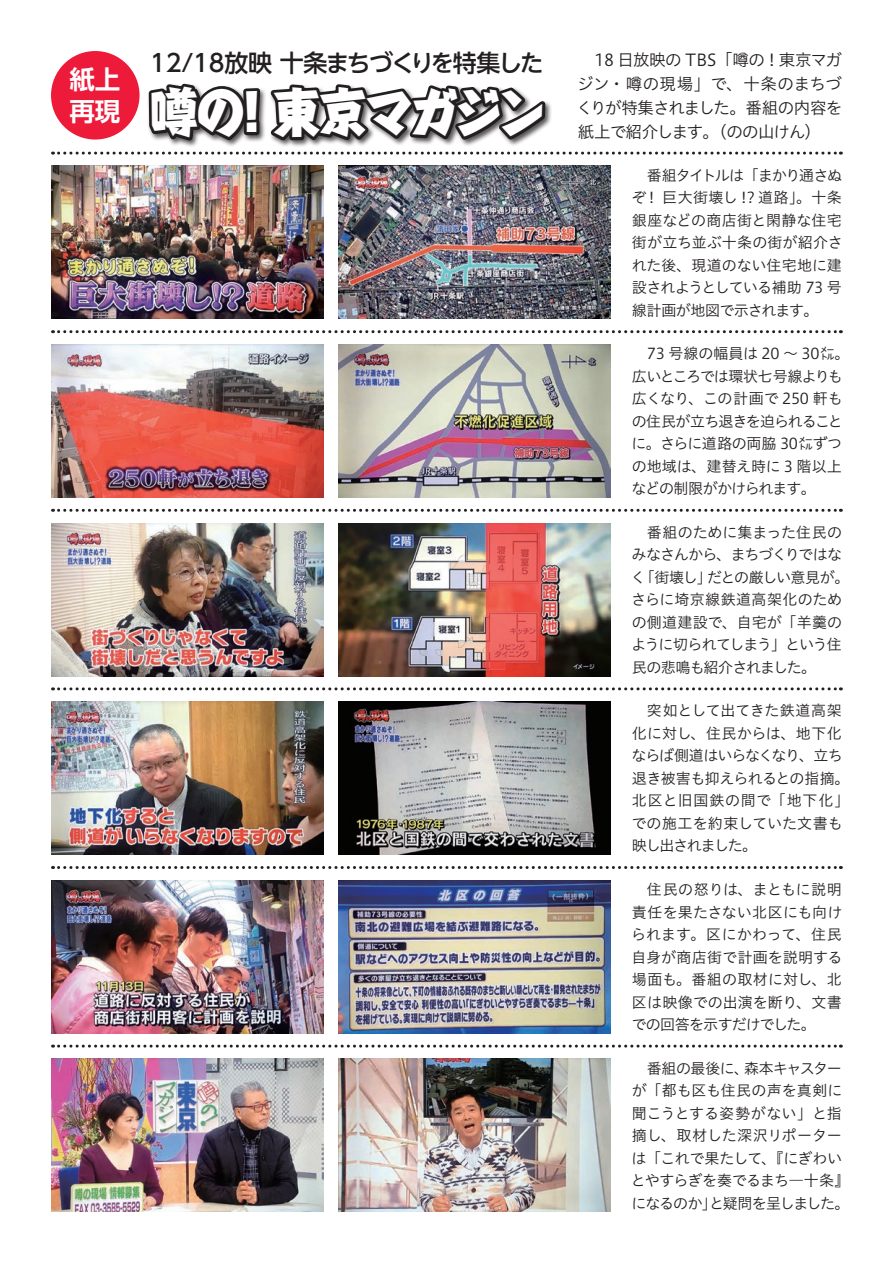
<style>
.page{position:relative;width:893px;height:1263px;background:#fff}
.page>*{position:absolute;margin:0;border:0;box-sizing:border-box;transform-origin:0 0}
.t1{font:800 52.5px "Harucraft Std";letter-spacing:-.04em;color:#fff;scale:.91 1}
.t2{font:700 25.5px "UD Shin Go NT Pro De";color:#fff}
.t3{font:500 24px "UD Shin Go NT Pro";letter-spacing:-.065em;color:#231f20}
.t4{font:16.5px/24px "Hiragino UD Sans Std N W3";letter-spacing:-.035em;color:#231f20;text-align:justify}
.t5{font:15px/22.5px "Hiragino UD Sans Std N W3";letter-spacing:-.02em;color:#231f20}
.t6{font:15px/22.5px "Hiragino UD Sans Std N W3";letter-spacing:-.06em;color:#231f20}
.t7{font:15px "Hiragino UD Sans Std N W3";letter-spacing:-.065em;color:#231f20}
.t8{font:15px "Hiragino UD Sans Std N W3";color:#231f20}
.t9{font:15px "Hiragino UD Sans Std N W3";letter-spacing:-.09em;color:#231f20}
</style>
<div class="page">
<img style="left:51px;top:166px;width:272px;height:153px">
<img style="left:51px;top:344px;width:272px;height:153px">
<img style="left:51px;top:523px;width:272px;height:153px">
<img style="left:51px;top:702px;width:272px;height:153px">
<img style="left:51px;top:880px;width:272px;height:153px">
<img style="left:51px;top:1059px;width:272px;height:153px">
<img style="left:339px;top:166px;width:272px;height:153px">
<img style="left:339px;top:344px;width:272px;height:153px">
<img style="left:339px;top:523px;width:272px;height:153px">
<img style="left:339px;top:702px;width:272px;height:153px">
<img style="left:339px;top:880px;width:272px;height:153px">
<img style="left:339px;top:1059px;width:272px;height:153px">
<div style="left:51px;top:51px;width:89px;height:89px;background:#ed1a3a;border-radius:50%"></div>
<svg style="left:53px;top:330px;width:788px;height:3px"></svg>
<svg style="left:53px;top:509px;width:788px;height:3px"></svg>
<svg style="left:53px;top:687px;width:788px;height:3px"></svg>
<svg style="left:53px;top:866px;width:788px;height:3px"></svg>
<svg style="left:53px;top:1044px;width:788px;height:3px"></svg>
<svg style="left:53px;top:80px;width:788px;height:75px"></svg>
<h2 class="t2" style="left:69px;top:59px;width:52px">紙上</h2>
<h2 class="t2" style="left:69px;top:90px;width:52px">再現</h2>
<h3 class="t3" style="left:150px;top:44px;width:395px">12/18放映十条まちづくりを特集した</h3>
<h1 class="t1" style="left:228px;top:72px;width:351px">！東京マガジン</h1>
<h1 class="t1" style="left:150px;top:72px;width:105px">噂の</h1>
<p class="t4" style="left:577px;top:46px;width:267px;text-indent:18px">18 日放映の TBS「噂の ! 東京マガジン・噂の現場」で、十条のまちづくりが特集されました。番組の内容を紙上で紹介します。（のの山けん(</p>
<p class="t6" style="left:644px;top:163px;width:199px">番組タイトルは「まかり通さぬ！巨大街壊し !? 道路」。十条</p>
<p class="t5" style="left:632px;top:185px;width:213px">ぞ<br>銀座などの商店街と閑静な住宅街が立ち並ぶ十条の街が紹介された後、現道のない住宅地に建設されようとしている補助 73 号線計画が地図で示されます。</p>
<p class="t5" style="left:632px;top:341px;width:219px;text-indent:15px">73 号線の幅員は 20 ～ 30㍍。広いところでは環状七号線よりも広くなり、この計画で 250 軒もの住民が立ち退きを迫られることに。さらに道路の両脇 30㍍ずつの地域は、建替え時に 3 階以上などの制限がかけられます。</p>
<p class="t8" style="left:647px;top:521px;width:197px">番組のために集まった住民の</p>
<p class="t7" style="left:631px;top:543px;width:212px">みなさんから、まちづくりではな</p>
<p class="t6" style="left:707px;top:565px;width:144px">だとの厳しい意見が。</p>
<p class="t5" style="left:631px;top:565px;width:213px">「く街壊し」<br>さらに埼京線鉄道高架化のための側道建設で、自宅が「羊羹のように切られてしまう」という住民の悲鳴も紹介されました。</p>
<p class="t5" style="left:631px;top:699px;width:220px;text-indent:16px">突如として出てきた鉄道高架化に対し、住民からは、地下化ならば側道はいらなくなり、立ち退き被害も抑えられるとの指摘。北区と旧国鉄の間で「地下化「での施工を約束していた文書も映し出されました。</p>
<p class="t5" style="left:631px;top:877px;width:213px;text-align:justify;text-indent:16px">住民の怒りは、まともに説明責任を果たさない北区にも向けられます。区にかわって、住民自身が商店街で計画を説明する場面も。番組の取材に対し、北区は映像での出演を断り、文書での回答を示すだけでした。</p>
<p class="t5" style="left:631px;top:1056px;width:220px;text-indent:16px">番組の最後に、<br>が「都も区も住民の声を真剣に聞こうとする姿勢がない」と指摘し、取材した深沢リポーターは「これで果たして、『にぎわいとやすらぎを奏でるまち―十条『になるのかと疑問を呈しました。</p>
<p class="t9" style="left:744px;top:1057px;width:99px">森本キャスター</p>
<p class="t5" style="left:702px;top:1191px;width:16px">」</p>
</div>
